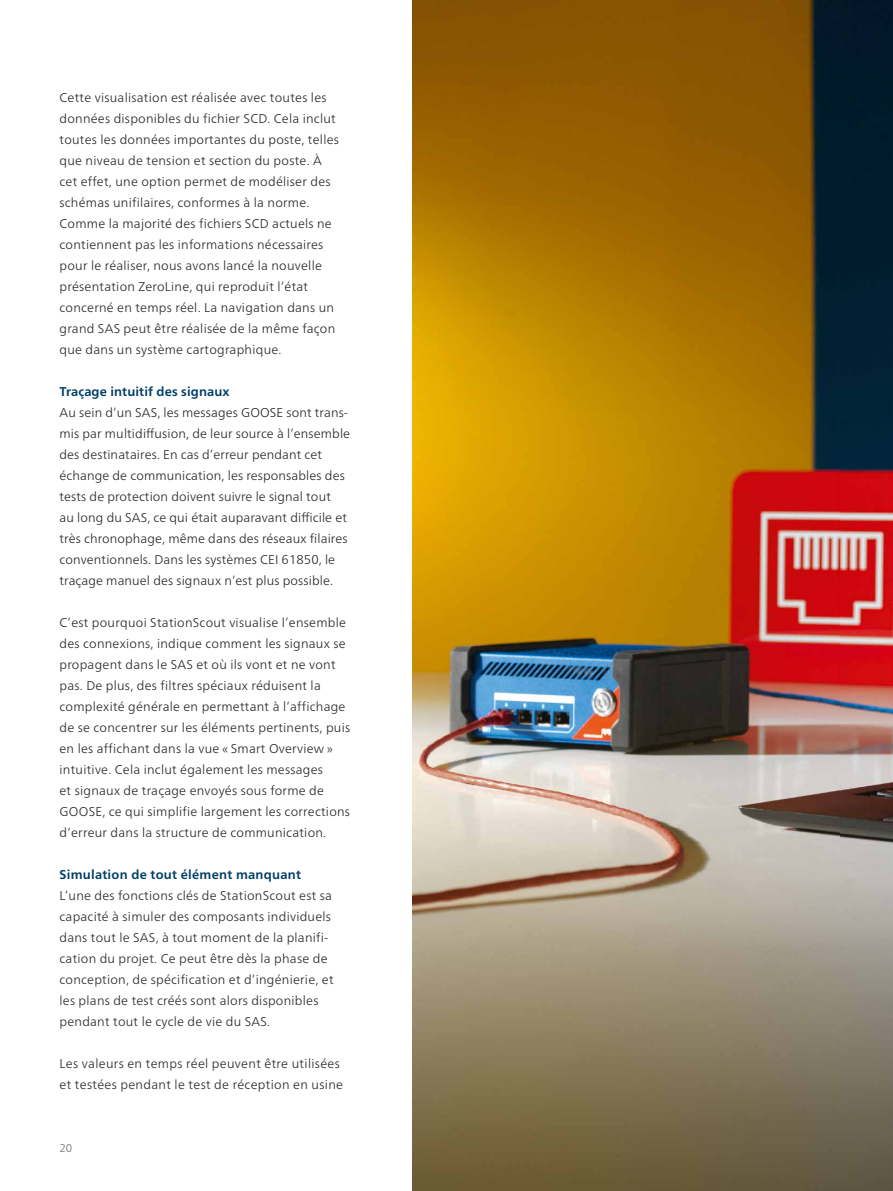
<style>
.page{position:relative;width:893px;height:1191px;background:#fff}
.page>*{position:absolute;margin:0;border:0;box-sizing:border-box;transform-origin:0 0}
.t1{font:300 12.75px/21px "Frutiger Neue LTW1 G";letter-spacing:.02em;color:#272726}
.t2{font:700 12.75px "Frutiger Neue LTW1 G";letter-spacing:.01em;color:#003e69}
.t3{font:300 11.25px "Frutiger Neue LTW1 G";color:#6e6e6e}
</style>
<div class="page">
<img style="left:412px;top:0;width:481px;height:1191px">
<p class="t1" style="left:60px;top:86px;width:281px">Cette visualisation est réalisée avec toutes les données disponibles du fichier SCD. Cela inclut toutes les données importantes du poste, telles que niveau de tension et section du poste. À cet effet, une option permet de modéliser des schémas unifilaires, conformes à la norme.<br>Comme la majorité des fichiers SCD actuels ne contiennent pas les informations nécessaires pour le réaliser, nous avons lancé la nouvelle présentation ZeroLine, qui reproduit l’état concerné en temps réel. La navigation dans un grand SAS peut être réalisée de la même façon que dans un système cartographique.</p>
<p class="t2" style="left:60px;top:384px;width:172px">traçage intuitif des signaux</p>
<p class="t1" style="left:60px;top:401px;width:292px">Au sein d’un SAS, les messages GOOSE sont trans&shy;mis par multidiffusion, de leur source à l’ensemble des destinataires. En cas d’erreur pendant cet échange de communication, les responsables des tests de protection doivent suivre le signal tout<br>au long du SAS, ce qui était auparavant difficile et très chronophage, même dans des réseaux filaires conventionnels. Dans les systèmes CEI 61850, le traçage manuel des signaux n’est plus possible.</p>
<p class="t1" style="left:60px;top:611px;width:292px">C’est pourquoi StationScout visualise l’ensemble des connexions, indique comment les signaux se propagent dans le SAS et où ils vont et ne vont pas. De plus, des filtres spéciaux réduisent la complexité générale en permettant à l’affichage de se concentrer sur les éléments pertinents, puis en les affichant dans la vue « Smart Overview » intuitive. Cela inclut également les messages<br>et signaux de traçage envoyés sous forme de GOOSE, ce qui simplifie largement les corrections d’erreur dans la structure de communication.</p>
<p class="t2" style="left:60px;top:867px;width:243px">Simulation de tout élément manquant</p>
<p class="t1" style="left:60px;top:884px;width:276px">L’une des fonctions clés de StationScout est sa capacité à simuler des composants individuels dans tout le SAS, à tout moment de la planifi&shy;cation du projet. Ce peut être dès la phase de conception, de spécification et d’ingénierie, et les plans de test créés sont alors disponibles pendant tout le cycle de vie du SAS.</p>
<p class="t1" style="left:60px;top:1052px;width:285px">Les valeurs en temps réel peuvent être utilisées et testées pendant le test de réception en usine</p>
<p class="t3" style="left:60px;top:1141px;width:14px">20</p>
</div>
